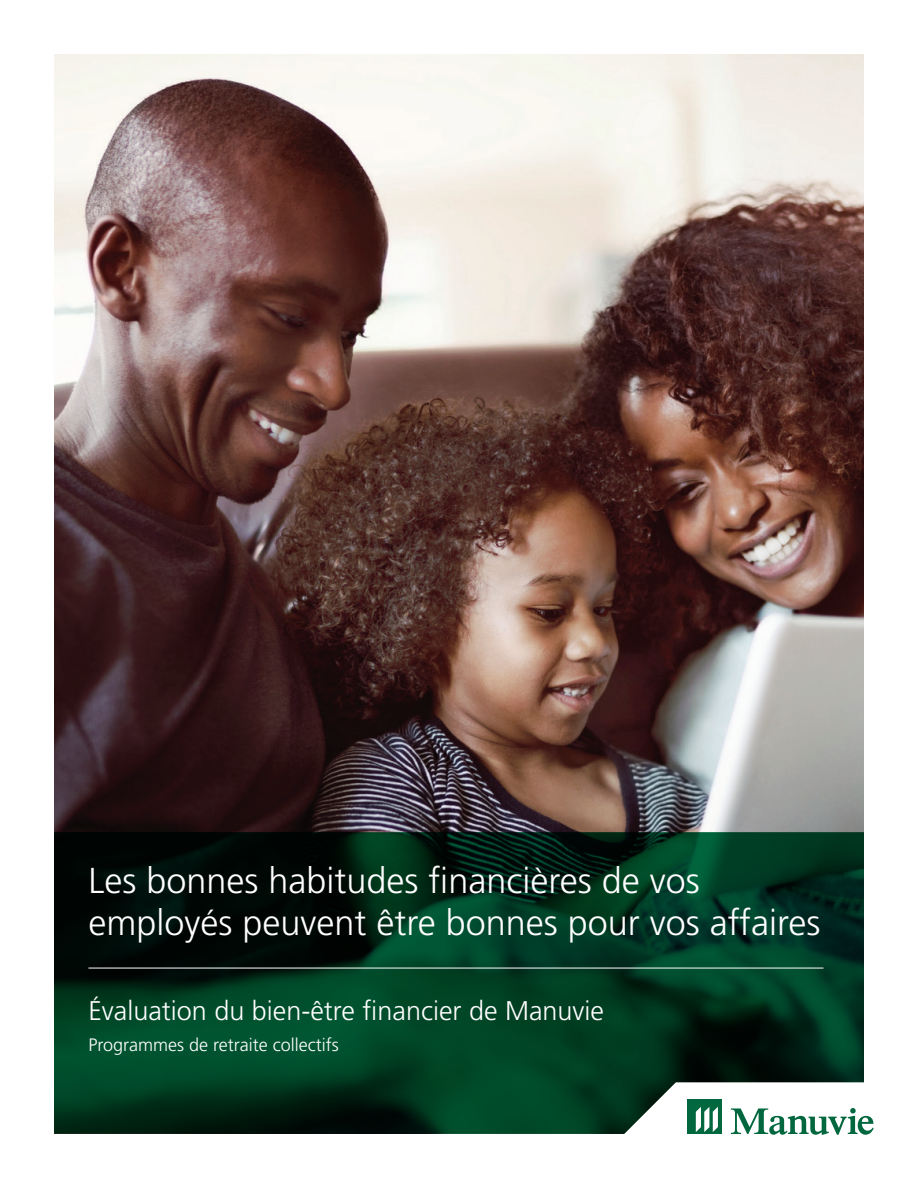
<style>
.page{position:relative;width:918px;height:1188px;background:#fff}
.page>*{position:absolute;margin:0;border:0;box-sizing:border-box;transform-origin:0 0}
.Cover_header_30_34pt{font:300 36px/42px "Frutiger";color:#fff}
.HEAD_-_Main_18_pt{font:300 27px "Frutiger";color:#fff}
.Intro_Text_12_16{font:300 18px "Frutiger";color:#fff}
</style>
<div class="page">
<img style="left:54px;top:54px;width:810px;height:778px">
<svg style="left:54px;top:832px;width:810px;height:302px;background:#002f1c"></svg>
<hr style="left:88px;top:968px;width:735px;height:1px;background:#fff">
<svg style="left:570px;top:1082px;width:304px;height:53px"></svg>
<h1 class="Cover_header_30_34pt" style="left:88px;top:860px;width:734px">Les bonnes habitudes financières de vos employés peuvent être bonnes pour vos affaires</h1>
<h2 class="HEAD_-_Main_18_pt" style="left:88px;top:995px;width:517px">Évaluation du bien-être financier de Manuvie</h2>
<p class="Intro_Text_12_16" style="left:88px;top:1034px;width:252px">Programmes de retraite collectifs</p>
</div>
